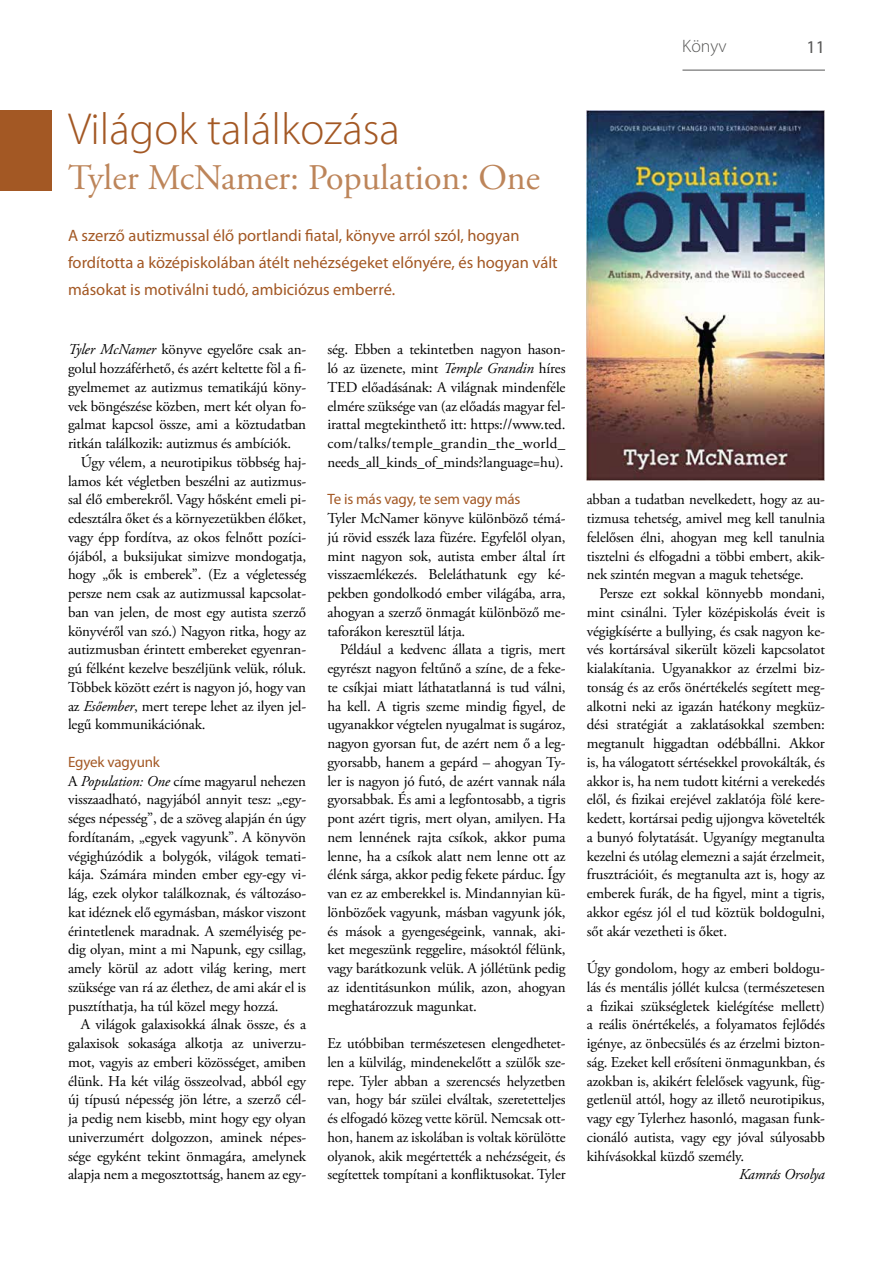
<style>
.page{position:relative;width:893px;height:1263px;background:#fff}
.page>*{position:absolute;margin:0;border:0;box-sizing:border-box;transform-origin:0 0}
.t1{font:300 45px "Myriad Pro";color:#a35824}
.t2{font:36px "Adobe Garamond Pro";color:#bd855a}
.t3{font:300 18px "Myriad Pro";letter-spacing:.005em;color:#575756}
.t4{font:18px "Myriad Pro";color:#575756}
.t5{font:16.5px/27px "Myriad Pro";color:#a35824}
.t6{font:15px/18.8px "Adobe Garamond Pro";letter-spacing:-.01em;color:#000;text-align:justify}
.t7{font:15px "Myriad Pro";letter-spacing:-.01em;color:#a35824}
.t8{font:italic 15px "Adobe Garamond Pro";letter-spacing:-.01em;color:#000}
.s1{font-style:italic}
</style>
<div class="page">
<hr style="left:682px;top:70px;width:143px;height:1px;background:#575756">
<div style="left:0;top:111px;width:51px;height:80px;background:#a35824"></div>
<img style="left:587px;top:111px;width:238px;height:370px">
<p class="t3" style="left:682px;top:35px;width:46px">Könyv</p>
<p class="t4" style="left:806px;top:37px;width:20px">11</p>
<h1 class="t1" style="left:68px;top:102px;width:334px">Világok találkozása</h1>
<h2 class="t2" style="left:68px;top:156px;width:473px">Tyler McNamer: Population: One</h2>
<p class="t5" style="left:68px;top:223px;width:491px">A szerző autizmussal élő portlandi fiatal, könyve arról szól, hogyan fordította a középiskolában átélt nehézségeket előnyére, és hogyan vált másokat is motiválni tudó, ambiciózus emberré.</p>
<p class="t6" style="left:68px;top:341px;width:240px"><span class="s1">Tyler McNamer</span> könyve egyelőre csak an-</p>
<p class="t6" style="left:68px;top:359px;width:240px">golul hozzáférhető, és azért keltette föl a fi-</p>
<p class="t6" style="left:68px;top:378px;width:240px">gyelmemet az autizmus tematikájú köny-</p>
<p class="t6" style="left:68px;top:397px;width:240px">vek böngészése közben, mert két olyan fo-</p>
<p class="t6" style="left:68px;top:416px;width:240px">galmat kapcsol össze, ami a köztudatban</p>
<p class="t6" style="left:68px;top:434px;width:225px">ritkán találkozik: autizmus és ambíciók.</p>
<p class="t6" style="left:81px;top:453px;width:227px">Úgy vélem, a neurotipikus többség haj-</p>
<p class="t6" style="left:68px;top:472px;width:240px">lamos két végletben beszélni az autizmus-</p>
<p class="t6" style="left:68px;top:491px;width:240px">sal élő emberekről. Vagy hősként emeli pi-</p>
<p class="t6" style="left:68px;top:509px;width:240px">edesztálra őket és a környezetükben élőket,</p>
<p class="t6" style="left:68px;top:528px;width:240px">vagy épp fordítva, az okos felnőtt pozíci-</p>
<p class="t6" style="left:68px;top:547px;width:240px">ójából, a buksijukat simizve mondogatja,</p>
<p class="t6" style="left:68px;top:566px;width:240px">hogy „ők is emberek”. (Ez a végletesség</p>
<p class="t6" style="left:68px;top:584px;width:240px">persze nem csak az autizmussal kapcsolat-</p>
<p class="t6" style="left:68px;top:603px;width:240px">ban van jelen, de most egy autista szerző</p>
<p class="t6" style="left:68px;top:622px;width:240px">könyvéről van szó.) Nagyon ritka, hogy az</p>
<p class="t6" style="left:68px;top:641px;width:240px">autizmusban érintett embereket egyenran-</p>
<p class="t6" style="left:68px;top:659px;width:240px">gú félként kezelve beszéljünk velük, róluk.</p>
<p class="t6" style="left:68px;top:678px;width:240px">Többek között ezért is nagyon jó, hogy van</p>
<p class="t6" style="left:68px;top:697px;width:240px">az <span class="s1">Esőember</span>, mert terepe lehet az ilyen jel-</p>
<p class="t6" style="left:68px;top:716px;width:139px">legű kommunikációnak.</p>
<p class="t7" style="left:68px;top:754px;width:93px">Egyek vagyunk</p>
<p class="t6" style="left:68px;top:772px;width:240px">A <span class="s1">Population: One</span> címe magyarul nehezen visszaadható, nagyjából annyit tesz: „egy&shy;séges népesség”, de a szöveg alapján én úgy fordítanám, „egyek vagyunk”. A könyvön végighúzódik a bolygók, világok temati&shy;kája. Számára minden ember egy-egy vi&shy;lág, ezek olykor találkoznak, és változáso&shy;kat idéznek elő egymásban, máskor viszont érintetlenek maradnak. A személyiség pe&shy;dig olyan, mint a mi Napunk, egy csillag, amely körül az adott világ kering, mert szüksége van rá az élethez, de ami akár el is pusztíthatja, ha túl közel megy hozzá.</p>
<p class="t6" style="left:68px;top:1016px;width:240px;text-indent:13px">A világok galaxisokká álnak össze, és a galaxisok sokasága alkotja az univerzu&shy;mot, vagyis az emberi közösséget, amiben élünk. Ha két világ összeolvad, abból egy új típusú népesség jön létre, a szerző cél&shy;ja pedig nem kisebb, mint hogy egy olyan univerzumért dolgozzon, aminek népes&shy;sége egyként tekint önmagára, amelynek alapja nem a megosztottság, hanem az egy-</p>
<p class="t6" style="left:327px;top:341px;width:240px">ség. Ebben a tekintetben nagyon hason&shy;ló az üzenete, mint <span class="s1">Temple Grandin</span> híres TED előadásának: A világnak mindenféle elmére szüksége van (az előadás magyar fel&shy;irattal megtekinthető itt: https://www.ted. com/talks/temple_grandin_the_world_ needs_all_kinds_of_minds?language=hu).</p>
<p class="t7" style="left:327px;top:491px;width:195px">Te is más vagy, te sem vagy más</p>
<p class="t6" style="left:327px;top:509px;width:240px">Tyler McNamer könyve különböző témá&shy;jú rövid esszék laza füzére. Egyfelől olyan, mint nagyon sok, autista ember által írt visszaemlékezés. Beleláthatunk egy ké&shy;pekben gondolkodó ember világába, arra, ahogyan a szerző önmagát különböző me&shy;taforákon keresztül látja.</p>
<p class="t6" style="left:327px;top:641px;width:240px;text-indent:13px">Például a kedvenc állata a tigris, mert egyrészt nagyon feltűnő a színe, de a feke&shy;te csíkjai miatt láthatatlanná is tud válni, ha kell. A tigris szeme mindig figyel, de ugyanakkor végtelen nyugalmat is sugároz, nagyon gyorsan fut, de azért nem ő a leg&shy;gyorsabb, hanem a gepárd – ahogyan Ty&shy;ler is nagyon jó futó, de azért vannak nála gyorsabbak. És ami a legfontosabb, a tigris pont azért tigris, mert olyan, amilyen. Ha nem lennének rajta csíkok, akkor puma lenne, ha a csíkok alatt nem lenne ott az élénk sárga, akkor pedig fekete párduc. Így van ez az emberekkel is. Mindannyian kü&shy;lönbözőek vagyunk, másban vagyunk jók, és mások a gyengeségeink, vannak, aki&shy;ket megeszünk reggelire, másoktól félünk, vagy barátkozunk velük. A jóllétünk pedig az identitásunkon múlik, azon, ahogyan meghatározzuk magunkat.</p>
<p class="t6" style="left:327px;top:1034px;width:240px">Ez utóbbiban természetesen elengedhetet&shy;len a külvilág, mindenekelőtt a szülők sze&shy;repe. Tyler abban a szerencsés helyzetben van, hogy bár szülei elváltak, szeretetteljes és elfogadó közeg vette körül. Nemcsak ott&shy;hon, hanem az iskolában is voltak körülötte olyanok, akik megértették a nehézségeit, és segítettek tompítani a konfliktusokat. Tyler</p>
<p class="t6" style="left:587px;top:491px;width:240px">abban a tudatban nevelkedett, hogy az au&shy;tizmusa tehetség, amivel meg kell tanulnia felelősen élni, ahogyan meg kell tanulnia tisztelni és elfogadni a többi embert, akik&shy;nek szintén megvan a maguk tehetsége.</p>
<p class="t6" style="left:587px;top:584px;width:240px;text-indent:13px">Persze ezt sokkal könnyebb mondani, mint csinálni. Tyler középiskolás éveit is végigkísérte a bullying, és csak nagyon ke&shy;vés kortársával sikerült közeli kapcsolatot kialakítania. Ugyanakkor az érzelmi biz&shy;tonság és az erős önértékelés segített meg&shy;alkotni neki az igazán hatékony megküz&shy;dési stratégiát a zaklatásokkal szemben: megtanult higgadtan odébbállni. Akkor is, ha válogatott sértésekkel provokálták, és akkor is, ha nem tudott kitérni a verekedés elől, és fizikai erejével zaklatója fölé kere&shy;kedett, kortársai pedig ujjongva követelték a bunyó folytatását. Ugyanígy megtanulta kezelni és utólag elemezni a saját érzelmeit, frusztrációit, és megtanulta azt is, hogy az emberek furák, de ha figyel, mint a tigris, akkor egész jól el tud köztük boldogulni, sőt akár vezetheti is őket.</p>
<p class="t6" style="left:587px;top:959px;width:240px">Úgy gondolom, hogy az emberi boldogu&shy;lás és mentális jóllét kulcsa (természetesen a fizikai szükségletek kielégítése mellett) a reális önértékelés, a folyamatos fejlődés igénye, az önbecsülés és az érzelmi bizton&shy;ság. Ezeket kell erősíteni önmagunkban, és azokban is, akikért felelősek vagyunk, füg&shy;getlenül attól, hogy az illető neurotipikus, vagy egy Tylerhez hasonló, magasan funk&shy;cionáló autista, vagy egy jóval súlyosabb kihívásokkal küzdő személy.</p>
<p class="t8" style="left:739px;top:1166px;width:87px">Kamrás Orsolya</p>
</div>
